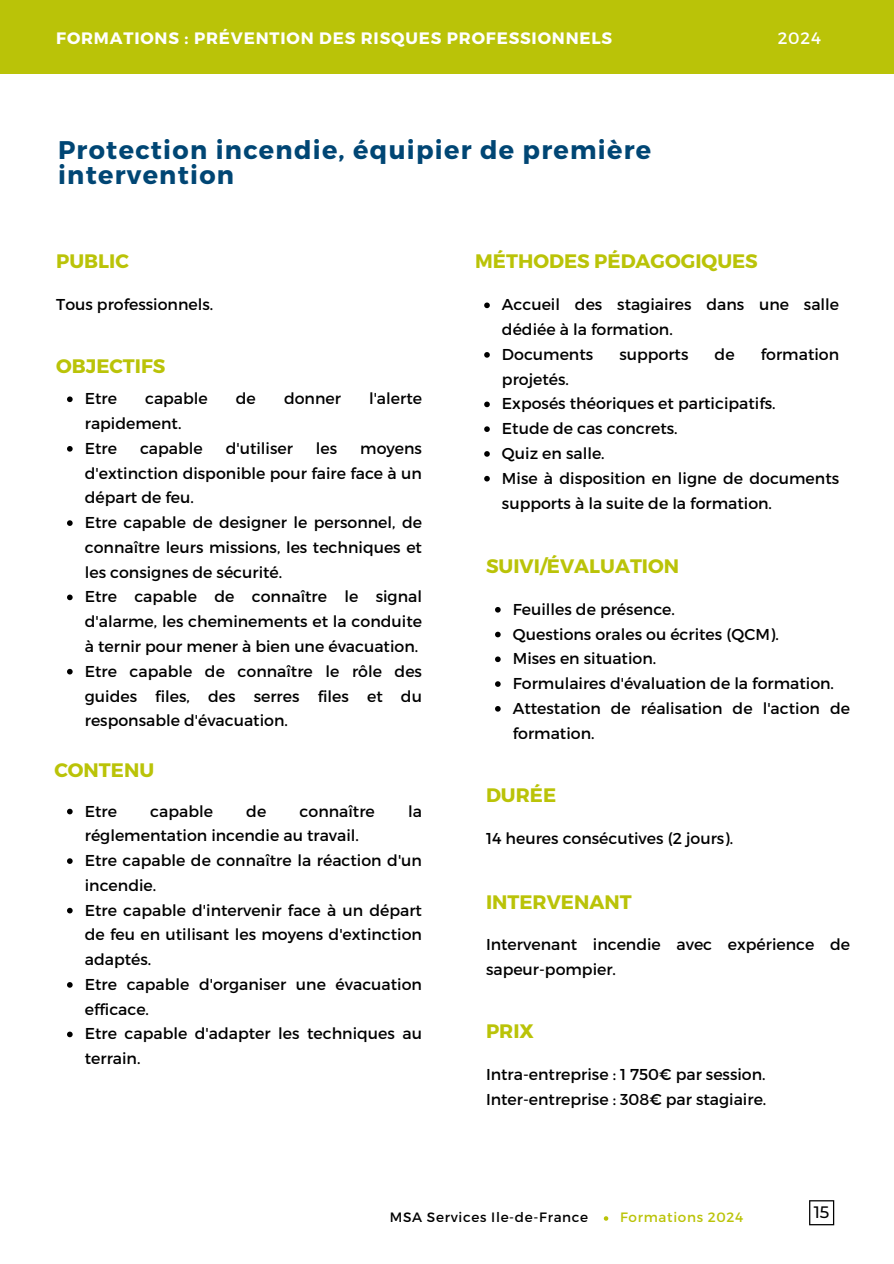
<style>
.page{position:relative;width:894px;height:1264px;background:#fff}
.page>*{position:absolute;margin:0;border:0;box-sizing:border-box;transform-origin:0 0}
.t1{font:700 25.5px/25.8px "Montserrat";letter-spacing:.05em;color:#004674}
.t2{font:700 19.5px "Montserrat";color:#bac308}
.t3{font:700 16.5px "Montserrat";letter-spacing:.05em;color:#fff}
.t4{font:16.5px "Montserrat";color:#fff}
.t5{font:500 16.5px "Montserrat";color:#000}
.t6{font:15.75px/24.8px "Montserrat";color:#000}
.t7{font:13.5px "Montserrat";letter-spacing:.05em;color:#000}
.t8{font:13.5px "Montserrat";letter-spacing:.05em;color:#bac308}
</style>
<div class="page">
<div style="left:0;top:0;width:893px;height:73px;background:#bac308"></div>
<svg style="left:67px;top:396px;width:6px;height:6px"></svg>
<svg style="left:67px;top:446px;width:6px;height:5px"></svg>
<svg style="left:67px;top:520px;width:6px;height:6px"></svg>
<svg style="left:67px;top:594px;width:6px;height:6px"></svg>
<svg style="left:67px;top:669px;width:6px;height:5px"></svg>
<svg style="left:67px;top:808px;width:6px;height:6px"></svg>
<svg style="left:67px;top:858px;width:6px;height:5px"></svg>
<svg style="left:67px;top:907px;width:6px;height:6px"></svg>
<svg style="left:67px;top:982px;width:6px;height:5px"></svg>
<svg style="left:67px;top:1031px;width:6px;height:6px"></svg>
<svg style="left:484px;top:302px;width:5px;height:6px"></svg>
<svg style="left:484px;top:352px;width:5px;height:6px"></svg>
<svg style="left:484px;top:401px;width:5px;height:6px"></svg>
<svg style="left:484px;top:426px;width:5px;height:6px"></svg>
<svg style="left:484px;top:451px;width:5px;height:6px"></svg>
<svg style="left:484px;top:476px;width:5px;height:5px"></svg>
<svg style="left:495px;top:607px;width:5px;height:5px"></svg>
<svg style="left:495px;top:631px;width:5px;height:6px"></svg>
<svg style="left:495px;top:656px;width:5px;height:6px"></svg>
<svg style="left:495px;top:681px;width:5px;height:6px"></svg>
<svg style="left:495px;top:706px;width:5px;height:5px"></svg>
<svg style="left:603px;top:1216px;width:5px;height:4px"></svg>
<svg style="left:809px;top:1200px;width:25px;height:25px"></svg>
<p class="t3" style="left:56px;top:27px;width:557px">FORMATIONS : PRÉVENTION DES RISQUES PROFESSIONNELS</p>
<p class="t4" style="left:777px;top:27px;width:45px">2024</p>
<p class="t1" style="left:58px;top:135px;width:594px">Protection incendie, équipier de première intervention</p>
<p class="t2" style="left:56px;top:249px;width:74px">PUBLIC</p>
<p class="t6" style="left:56px;top:291px;width:158px">Tous professionnels.</p>
<p class="t2" style="left:56px;top:354px;width:111px">OBJECTIFS</p>
<p class="t6" style="left:85px;top:385px;width:34px">Etre</p>
<p class="t6" style="left:145px;top:385px;width:64px">capable</p>
<p class="t6" style="left:236px;top:385px;width:22px">de</p>
<p class="t6" style="left:284px;top:385px;width:58px">donner</p>
<p class="t6" style="left:369px;top:385px;width:54px">l'alerte</p>
<p class="t6" style="left:85px;top:410px;width:98px">rapidement.</p>
<p class="t6" style="left:85px;top:435px;width:34px">Etre</p>
<p class="t6" style="left:140px;top:435px;width:64px">capable</p>
<p class="t6" style="left:226px;top:435px;width:69px">d'utiliser</p>
<p class="t6" style="left:316px;top:435px;width:23px">les</p>
<p class="t6" style="left:85px;top:435px;width:338px;text-align:justify;text-indent:275px">moyens d'extinction disponible pour faire face à un départ de feu.</p>
<p class="t6" style="left:85px;top:509px;width:338px;text-align:justify">Etre capable de designer le personnel, de connaître leurs missions, les techniques et les consignes de sécurité.</p>
<p class="t6" style="left:85px;top:583px;width:338px;text-align:justify">Etre capable de connaître le signal d'alarme, les cheminements et la conduite à ternir pour mener à bien une évacuation.</p>
<p class="t6" style="left:85px;top:658px;width:338px;text-align:justify">Etre capable de connaître le rôle des guides files, des serres files et du responsable d'évacuation.</p>
<p class="t2" style="left:54px;top:757px;width:101px">CONTENU</p>
<p class="t6" style="left:85px;top:797px;width:34px">Etre</p>
<p class="t6" style="left:150px;top:797px;width:64px">capable</p>
<p class="t6" style="left:246px;top:797px;width:22px">de</p>
<p class="t6" style="left:299px;top:797px;width:77px">connaître</p>
<p class="t6" style="left:408px;top:797px;width:15px">la</p>
<p class="t6" style="left:85px;top:822px;width:275px">réglementation incendie au travail.</p>
<p class="t6" style="left:85px;top:847px;width:338px">Etre capable de connaître la réaction d'un incendie.</p>
<p class="t6" style="left:85px;top:896px;width:338px;text-align:justify">Etre capable d'intervenir face à un départ de feu en utilisant les moyens d'extinction adaptés.</p>
<p class="t6" style="left:85px;top:971px;width:338px">Etre capable d'organiser une évacuation efficace.</p>
<p class="t6" style="left:85px;top:1020px;width:338px">Etre capable d'adapter les techniques au terrain.</p>
<p class="t2" style="left:475px;top:249px;width:284px">MÉTHODES PÉDAGOGIQUES</p>
<p class="t6" style="left:502px;top:291px;width:338px">Accueil des stagiaires dans une salle dédiée à la formation.</p>
<p class="t6" style="left:502px;top:341px;width:93px">Documents</p>
<p class="t6" style="left:619px;top:341px;width:70px">supports</p>
<p class="t6" style="left:714px;top:341px;width:22px">de</p>
<p class="t6" style="left:760px;top:341px;width:80px">formation</p>
<p class="t6" style="left:502px;top:366px;width:69px">projetés.</p>
<p class="t6" style="left:502px;top:390px;width:275px">Exposés théoriques et participatifs.</p>
<p class="t6" style="left:502px;top:415px;width:177px">Etude de cas concrets.</p>
<p class="t6" style="left:502px;top:440px;width:104px">Quiz en salle.</p>
<p class="t6" style="left:502px;top:465px;width:338px">Mise à disposition en ligne de documents supports à la suite de la formation.</p>
<p class="t2" style="left:486px;top:554px;width:195px">SUIVI/ÉVALUATION</p>
<p class="t6" style="left:512px;top:596px;width:164px">Feuilles de présence.</p>
<p class="t6" style="left:512px;top:621px;width:267px">Questions orales ou écrites (QCM).</p>
<p class="t6" style="left:512px;top:645px;width:145px">Mises en situation.</p>
<p class="t6" style="left:512px;top:670px;width:322px">Formulaires d'évaluation de la formation.</p>
<p class="t6" style="left:512px;top:695px;width:338px">Attestation de réalisation de l'action de formation.</p>
<p class="t2" style="left:486px;top:782px;width:72px">DURÉE</p>
<p class="t6" style="left:486px;top:825px;width:248px">14 heures consécutives (2 jours).</p>
<p class="t2" style="left:486px;top:889px;width:147px">INTERVENANT</p>
<p class="t6" style="left:486px;top:931px;width:365px">Intervenant incendie avec expérience de sapeur-pompier.</p>
<p class="t2" style="left:486px;top:1018px;width:49px">PRIX</p>
<p class="t6" style="left:486px;top:1061px;width:281px">Intra-entreprise : 1 750€ par session.</p>
<p class="t6" style="left:486px;top:1085px;width:282px">Inter-entreprise : 308€ par stagiaire.</p>
<p class="t7" style="left:389px;top:1208px;width:200px">MSA Services Ile-de-France</p>
<p class="t8" style="left:620px;top:1208px;width:125px">Formations 2024</p>
<p class="t5" style="left:813px;top:1202px;width:17px">15</p>
</div>
